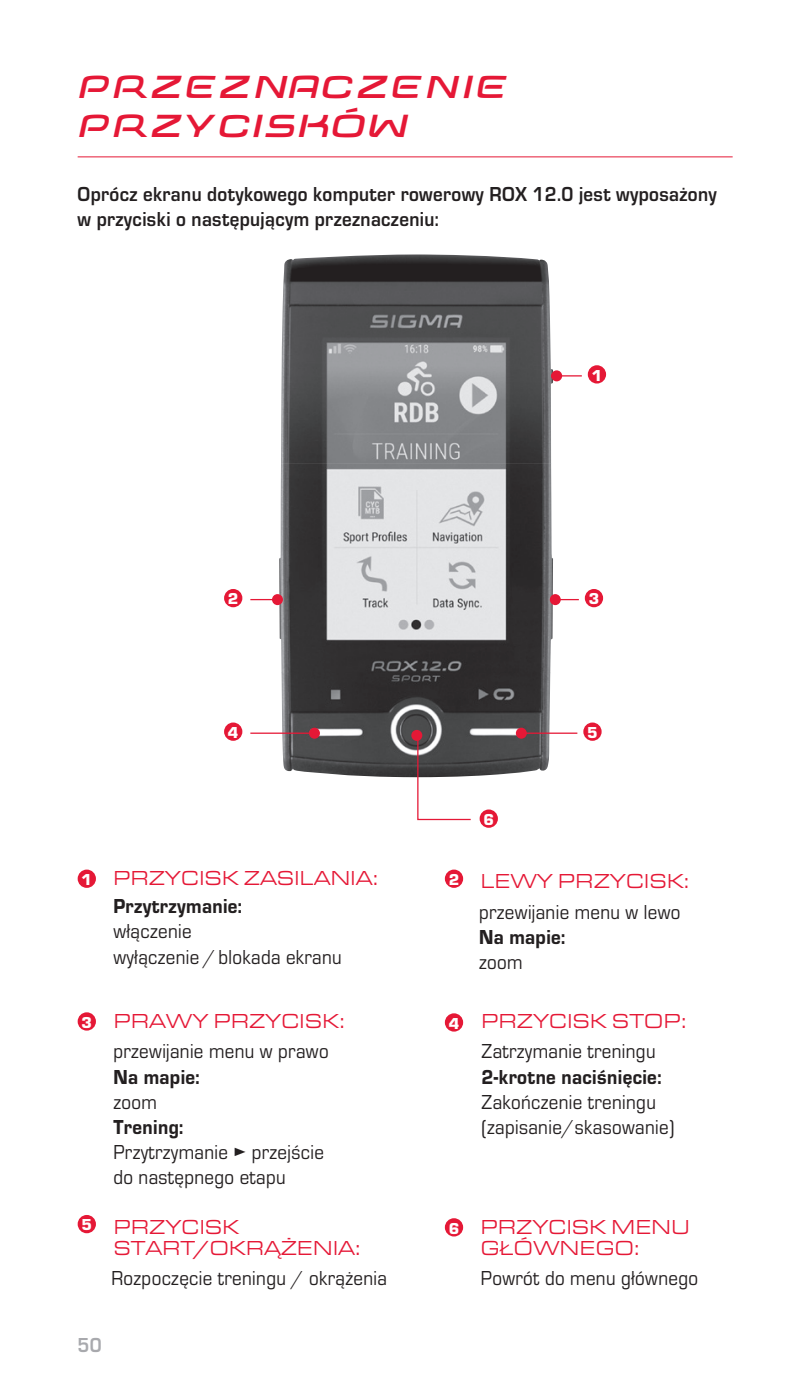
<style>
.page{position:relative;width:793px;height:1386px;background:#fff}
.page>*{position:absolute;margin:0;border:0;box-sizing:border-box;transform-origin:0 0}
.t1{font:42px/38.5px "Sigma SC Bold";letter-spacing:.055em;color:#e51836}
.t2{font:21px/25.2px "Eurostile OT";letter-spacing:.02em;color:#231f20;scale:.9 1}
.t3{font:21px/21px "Eurostile OT Ext";letter-spacing:.02em;color:#e51836;scale:.9 1}
.t4{font:700 21px/25.2px "Eurostile OT";letter-spacing:.02em;color:#231f20;scale:.9 1}
.t5{font:800 21px "Eurostile OT";letter-spacing:.02em;color:#231f20;scale:.9 1}
.t6{font:700 21px "Eurostile OT";color:#a8a9ad;scale:.9 1}
.t7{font:900 16.45px "Eurostile OT";color:#fff}
</style>
<div class="page">
<img style="left:281px;top:254px;width:272px;height:209px">
<img style="left:279px;top:463px;width:274px;height:210px">
<img style="left:281px;top:673px;width:269px;height:104px">
<hr style="left:78px;top:156px;width:654px;height:1px;background:#e51836">
<div style="left:588px;top:365px;width:18px;height:19px;background:#e51836;border-radius:50%"></div>
<hr style="left:553px;top:375px;width:29px;height:2px;background:#e51836">
<svg style="left:250px;top:598px;width:22px;height:3px"></svg>
<svg style="left:561px;top:599px;width:18px;height:2px"></svg>
<div style="left:551px;top:370px;width:11px;height:11px;background:#e51836;border-radius:50%"></div>
<div style="left:272px;top:594px;width:11px;height:11px;background:#e51836;border-radius:50%"></div>
<div style="left:550px;top:594px;width:11px;height:11px;background:#e51836;border-radius:50%"></div>
<div style="left:585px;top:589px;width:18px;height:18px;background:#e51836;border-radius:50%"></div>
<div style="left:583px;top:723px;width:18px;height:18px;background:#e51836;border-radius:50%"></div>
<svg style="left:415px;top:735px;width:57px;height:86px"></svg>
<div style="left:411px;top:730px;width:11px;height:11px;background:#e51836;border-radius:50%"></div>
<div style="left:479px;top:810px;width:19px;height:18px;background:#e51836;border-radius:50%"></div>
<div style="left:224px;top:723px;width:18px;height:18px;background:#e51836;border-radius:50%"></div>
<div style="left:224px;top:589px;width:18px;height:18px;background:#e51836;border-radius:50%"></div>
<div style="left:78px;top:870px;width:18px;height:18px;background:#e51836;border-radius:50%"></div>
<div style="left:78px;top:1012px;width:18px;height:19px;background:#e51836;border-radius:50%"></div>
<div style="left:78px;top:1215px;width:18px;height:18px;background:#e51836;border-radius:50%"></div>
<div style="left:445px;top:1218px;width:18px;height:19px;background:#e51836;border-radius:50%"></div>
<div style="left:445px;top:1013px;width:18px;height:19px;background:#e51836;border-radius:50%"></div>
<div style="left:445px;top:870px;width:18px;height:18px;background:#e51836;border-radius:50%"></div>
<hr style="left:524px;top:733px;width:53px;height:1px;background:#e51836">
<div style="left:516px;top:728px;width:11px;height:11px;background:#e51836;border-radius:50%"></div>
<hr style="left:250px;top:733px;width:62px;height:1px;background:#e51836">
<div style="left:309px;top:728px;width:11px;height:11px;background:#e51836;border-radius:50%"></div>
<h1 class="t1" style="left:78px;top:64px;width:431px">PRZEZNACZENIE<br>PRZYCISKÓW</h1>
<p class="t4" style="left:78px;top:182px;width:712px">Oprócz ekranu dotykowego komputer rowerowy ROX 12.0 jest wyposażony w przyciski o następującym przeznaczeniu:</p>
<p class="t7" style="left:592px;top:366px;width:12px">1</p>
<p class="t7" style="left:228px;top:590px;width:12px">2</p>
<p class="t7" style="left:228px;top:723px;width:12px">4</p>
<p class="t7" style="left:82px;top:870px;width:12px">1</p>
<p class="t7" style="left:82px;top:1013px;width:12px">3</p>
<p class="t3" style="left:113px;top:868px;width:296px">PRZYCISK ZASILANIA:</p>
<p class="t5" style="left:113px;top:894px;width:144px">Przytrzymanie:</p>
<p class="t2" style="left:113px;top:919px;width:255px">włączenie<br>wyłączenie / blokada ekranu</p>
<p class="t3" style="left:114px;top:1011px;width:258px">PRAWY PRZYCISK:</p>
<p class="t2" style="left:113px;top:1039px;width:241px">przewijanie menu w prawo</p>
<p class="t5" style="left:113px;top:1065px;width:97px">Na mapie:</p>
<p class="t2" style="left:113px;top:1090px;width:50px">zoom</p>
<p class="t5" style="left:113px;top:1115px;width:79px">Trening:</p>
<p class="t2" style="left:113px;top:1140px;width:235px">Przytrzymanie ► przejście do następnego etapu</p>
<p class="t7" style="left:589px;top:590px;width:12px">3</p>
<p class="t7" style="left:587px;top:723px;width:12px">5</p>
<p class="t7" style="left:449px;top:870px;width:12px">2</p>
<p class="t7" style="left:449px;top:1014px;width:12px">4</p>
<p class="t7" style="left:483px;top:810px;width:12px">6</p>
<p class="t3" style="left:481px;top:871px;width:233px">LEWY PRZYCISK:</p>
<p class="t2" style="left:479px;top:900px;width:225px">przewijanie menu w lewo</p>
<p class="t5" style="left:479px;top:925px;width:97px">Na mapie:</p>
<p class="t2" style="left:479px;top:950px;width:50px">zoom</p>
<p class="t3" style="left:481px;top:1011px;width:229px">PRZYCISK STOP:</p>
<p class="t2" style="left:481px;top:1039px;width:195px">Zatrzymanie treningu</p>
<p class="t5" style="left:481px;top:1065px;width:201px">2-krotne naciśnięcie:</p>
<p class="t2" style="left:481px;top:1090px;width:216px">Zakończenie treningu (zapisanie/skasowanie)</p>
<p class="t7" style="left:82px;top:1216px;width:12px">5</p>
<p class="t3" style="left:481px;top:1217px;width:234px">PRZYCISK MENU<br>GŁÓWNEGO:</p>
<p class="t2" style="left:481px;top:1266px;width:243px">Powrót do menu głównego</p>
<p class="t3" style="left:114px;top:1217px;width:276px">PRZYCISK<br>START/OKRĄŻENIA:</p>
<p class="t7" style="left:449px;top:1219px;width:12px">6</p>
<p class="t2" style="left:111px;top:1266px;width:307px">Rozpoczęcie treningu / okrążenia</p>
<p class="t6" style="left:78px;top:1333px;width:28px">50</p>
</div>
